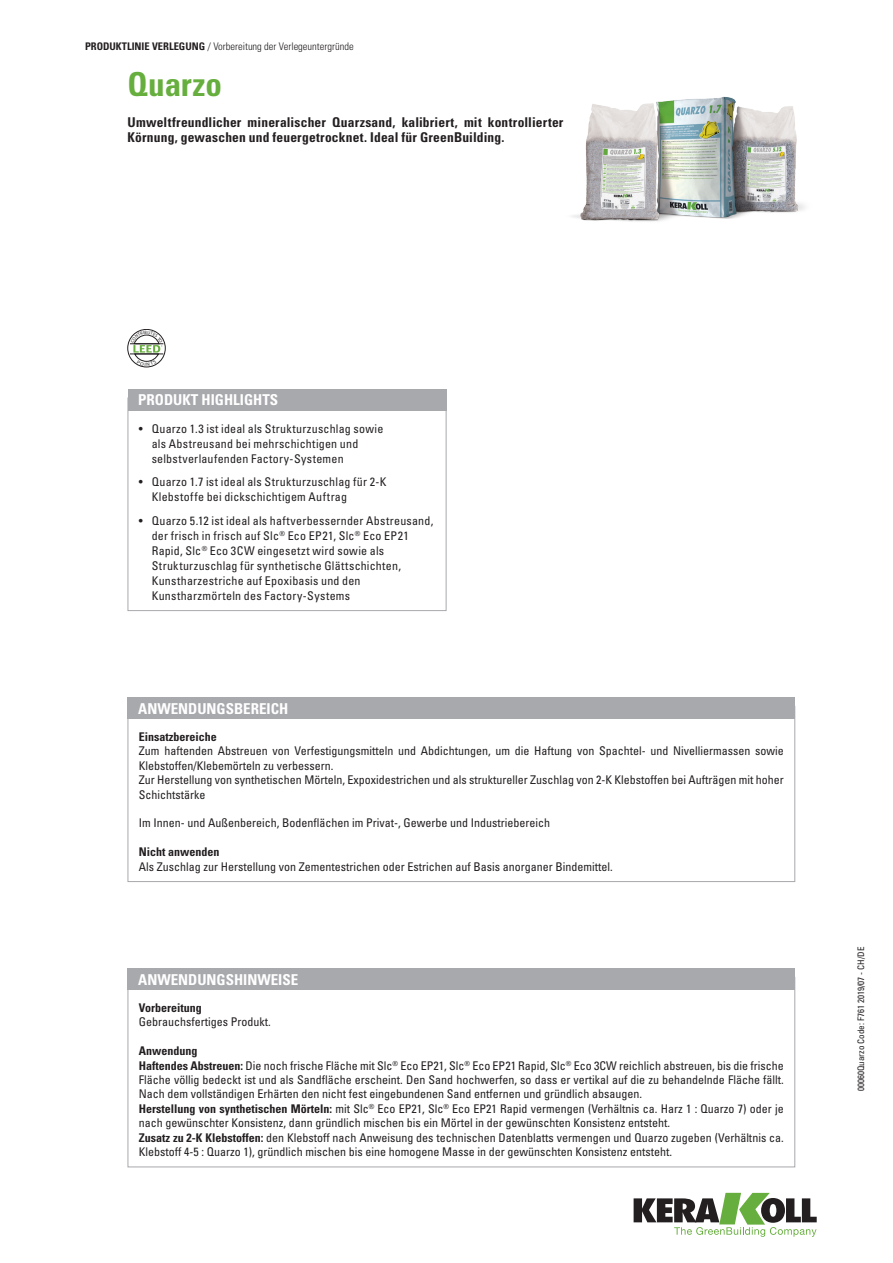
<style>
.page{position:relative;width:893px;height:1263px;background:#fff}
.page>*{position:absolute;margin:0;border:0;box-sizing:border-box;transform-origin:0 0}
.notag_nome_prodotto{font:700 condensed 33px "Univers LT Std";color:#66ae3d}
.titolo_box{font:700 condensed 15px "Univers LT Std";color:#fff}
.descr_prod_1{font:700 condensed 13.5px/15px "Univers LT Std";letter-spacing:.015em;color:#231f20}
.testo_box{font:condensed 12px/14.4px "Univers LT Std";color:#231f20}
.testo_box-2{font:condensed 12px/15px "Univers LT Std";letter-spacing:.02em;color:#231f20}
.testo_box_bold{font:700 condensed 12px "Univers LT Std";color:#231f20}
.testo_box_bold-2{font:condensed 12px "Univers LT Std";color:#231f20}
.titoli_sezioni{font:300 condensed 10.5px "Univers LT Std";color:#231f20}
.notag_eco_codice_sc{font:condensed 9px "Univers LT Std";color:#231f20}
.s1{font-weight:700}
</style>
<div class="page">
<svg style="left:634px;top:1193px;width:183px;height:44px"></svg>
<div style="left:128px;top:398px;width:318px;height:213px;border:1px solid #a8a9ad"></div>
<div style="left:128px;top:389px;width:318px;height:21px;background:#a8a9ad"></div>
<div style="left:128px;top:697px;width:667px;height:22px;background:#a8a9ad"></div>
<div style="left:128px;top:968px;width:667px;height:22px;background:#a8a9ad"></div>
<img style="left:572px;top:96px;width:233px;height:126px">
<div style="left:128px;top:329px;width:37px;height:38px;border:1px solid #231f20;border-radius:50%"></div>
<hr style="left:130px;top:354px;width:33px;height:1px;background:#231f20">
<hr style="left:130px;top:343px;width:33px;height:1px;background:#231f20">
<svg style="left:131px;top:331px;width:32px;height:35px"></svg>
<p class="titoli_sezioni" style="left:85px;top:40px;width:270px"><span class="s1">PRODUKTLINIE VERLEGUNG</span> / Vorbereitung der Verlegeuntergründe</p>
<p class="notag_nome_prodotto" style="left:128px;top:64px;width:96px">Quarzo</p>
<p class="descr_prod_1" style="left:128px;top:114px;width:437px">Umweltfreundlicher mineralischer Quarzsand, kalibriert, mit kontrollierter<br>Körnung, gewaschen und feuergetrocknet. Ideal für GreenBuilding.</p>
<p class="titolo_box" style="left:138px;top:391px;width:142px">PRODUKT HIGHLIGHTS</p>
<p class="testo_box-2" style="left:152px;top:421px;width:233px;text-indent:-13px">• Quarzo 1.3 ist ideal als Strukturzuschlag sowie als Abstreusand bei mehrschichtigen und selbstverlaufenden Factory-Systemen</p>
<p class="testo_box-2" style="left:152px;top:474px;width:236px;text-indent:-13px">• Quarzo 1.7 ist ideal als Strukturzuschlag für 2-K<br>Klebstoffe bei dickschichtigem Auftrag</p>
<p class="testo_box-2" style="left:152px;top:513px;width:283px;text-indent:-13px">• Quarzo 5.12 ist ideal als haftverbessernder Abstreusand, der frisch in frisch auf Slc<sup>®</sup> Eco EP21, Slc<sup>®</sup> Eco EP21<br>Rapid, Slc<sup>®</sup> Eco 3CW eingesetzt wird sowie als Strukturzuschlag für synthetische Glättschichten, Kunstharzestriche auf Epoxibasis und den Kunstharzmörteln des Factory-Systems</p>
<p class="titolo_box" style="left:138px;top:699px;width:152px">ANWENDUNGSBEREICH</p>
<p class="testo_box_bold" style="left:139px;top:729px;width:80px">Einsatzbereiche</p>
<p class="testo_box" style="left:139px;top:744px;width:646px">Zum haftenden Abstreuen von Verfestigungsmitteln und Abdichtungen, um die Haftung von Spachtel- und Nivelliermassen sowie<br>Klebstoffen/Klebemörteln zu verbessern.</p>
<p class="testo_box" style="left:139px;top:772px;width:646px">Zur Herstellung von synthetischen Mörteln, Expoxidestrichen und als struktureller Zuschlag von 2-K Klebstoffen bei Aufträgen mit hoher<br>Schichtstärke</p>
<p class="testo_box" style="left:139px;top:816px;width:413px">Im Innen- und Außenbereich, Bodenflächen im Privat-, Gewerbe und Industriebereich</p>
<p class="testo_box_bold" style="left:139px;top:844px;width:82px">Nicht anwenden</p>
<p class="testo_box" style="left:139px;top:859px;width:475px">Als Zuschlag zur Herstellung von Zementestrichen oder Estrichen auf Basis anorganer Bindemittel.</p>
<p class="titolo_box" style="left:138px;top:970px;width:162px">ANWENDUNGSHINWEISE</p>
<p class="testo_box_bold" style="left:139px;top:1000px;width:64px">Vorbereitung</p>
<p class="testo_box_bold-2" style="left:139px;top:1014px;width:133px">Gebrauchsfertiges Produkt.</p>
<p class="testo_box_bold" style="left:139px;top:1043px;width:60px">Anwendung</p>
<p class="testo_box" style="left:139px;top:1058px;width:646px;text-align:justify"><span class="s1">Haftendes Abstreuen:</span> Die noch frische Fläche mit Slc<sup>®</sup> Eco EP21, Slc<sup>®</sup> Eco EP21 Rapid, Slc<sup>®</sup> Eco 3CW reichlich abstreuen, bis die frische Fläche völlig bedeckt ist und als Sandfläche erscheint. Den Sand hochwerfen, so dass er vertikal auf die zu behandelnde Fläche fällt.<br>Nach dem vollständigen Erhärten den nicht fest eingebundenen Sand entfernen und gründlich absaugen.</p>
<p class="testo_box" style="left:139px;top:1101px;width:646px"><span class="s1">Herstellung von synthetischen Mörteln:</span> mit Slc<sup>®</sup> Eco EP21, Slc<sup>®</sup> Eco EP21 Rapid vermengen (Verhältnis ca. Harz 1 : Quarzo 7) oder je nach gewünschter Konsistenz, dann gründlich mischen bis ein Mörtel in der gewünschten Konsistenz entsteht.</p>
<p class="testo_box" style="left:139px;top:1130px;width:646px"><span class="s1">Zusatz zu 2-K Klebstoffen:</span> den Klebstoff nach Anweisung des technischen Datenblatts vermengen und Quarzo zugeben (Verhältnis ca.<br>Klebstoff 4-5 : Quarzo 1), gründlich mischen bis eine homogene Masse in der gewünschten Konsistenz entsteht.</p>
<p class="notag_eco_codice_sc" style="left:855px;top:1091px;width:146px;rotate:-90deg">00060Quarzo Code: F761 2019/07 - CH/DE</p>
</div>
